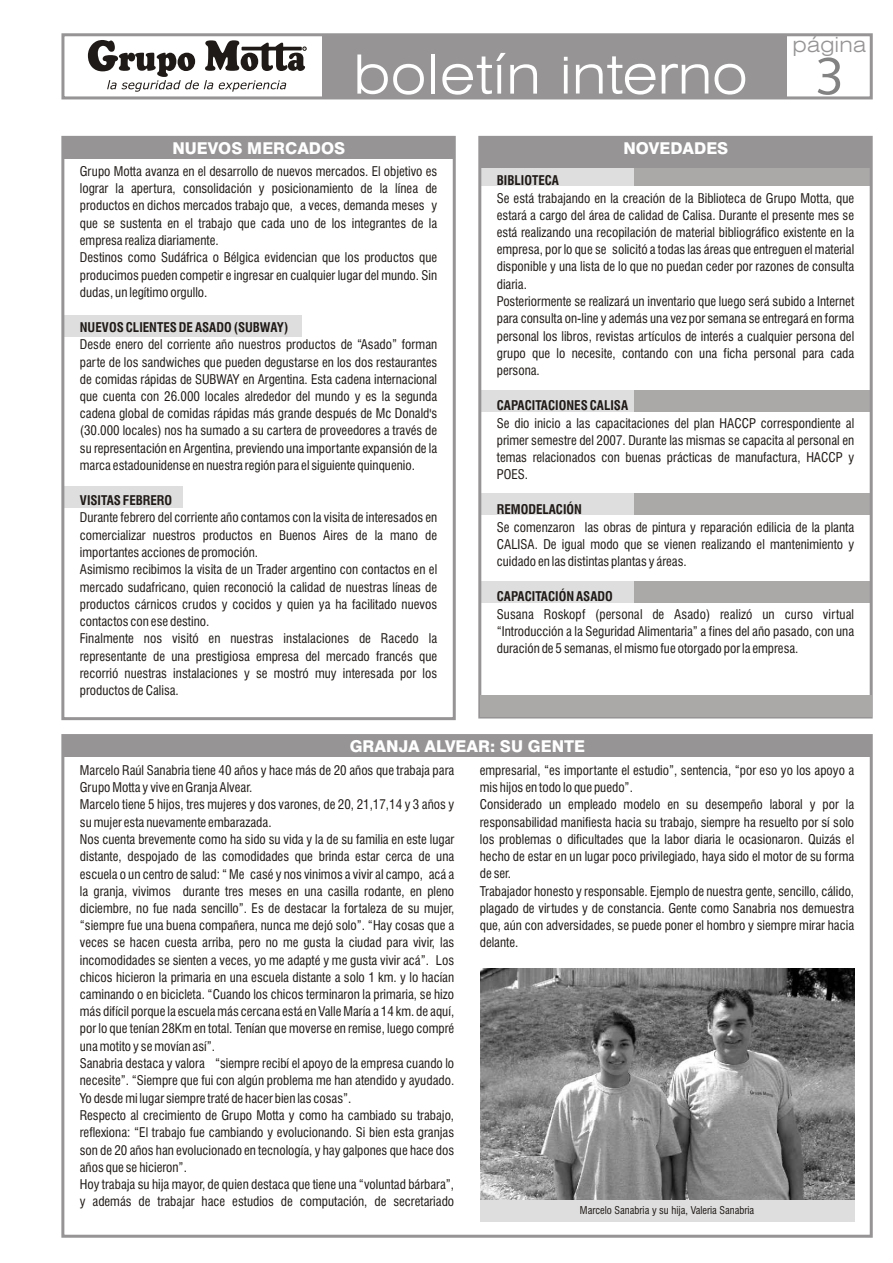
<style>
.page{position:relative;width:893px;height:1263px;background:#fff}
.page>*{position:absolute;margin:0;border:0;box-sizing:border-box;transform-origin:0 0}
.t1{font:300 expanded 54.15px "Swiss 721 BT";letter-spacing:.015em;color:#fff}
.t2{font:53.1px "Humanist 531 BT Roman A";color:#828282}
.t3{font:300 expanded 21px "Swiss 721 BT";color:#969494}
.t4{font:800 16.35px "Swiss 721 BT";color:#fff}
.t5{font:condensed 13.05px/17.2px "Swiss 721 BT";color:#1f1a17}
.t6{font:700 condensed 13.05px "Swiss 721 BT";color:#1f1a17}
.t7{font:condensed 10.5px "Swiss 721 BT";color:#1f1a17}
</style>
<div class="page">
<div style="left:63px;top:486px;width:119px;height:21px;background:#dedede"></div>
<div style="left:63px;top:315px;width:239px;height:21px;background:#dedede"></div>
<div style="left:480px;top:390px;width:155px;height:22px;background:#dedede"></div>
<div style="left:635px;top:390px;width:236px;height:22px;background:#aba8a8"></div>
<div style="left:480px;top:494px;width:155px;height:21px;background:#dedede"></div>
<div style="left:635px;top:494px;width:236px;height:21px;background:#aba8a8"></div>
<div style="left:480px;top:581px;width:155px;height:22px;background:#dedede"></div>
<div style="left:635px;top:581px;width:236px;height:22px;background:#aba8a8"></div>
<div style="left:480px;top:165px;width:155px;height:21px;background:#dedede"></div>
<div style="left:635px;top:165px;width:236px;height:21px;background:#aba8a8"></div>
<div style="left:322px;top:35px;width:464px;height:63px;background:#969494"></div>
<div style="left:61px;top:33px;width:812px;height:66px;border:3px solid #969494"></div>
<svg style="left:564px;top:56px;width:181px;height:39px"></svg>
<svg style="left:88px;top:40px;width:218px;height:52px"></svg>
<div style="left:63px;top:137px;width:391px;height:22px;background:#969494"></div>
<div style="left:61px;top:136px;width:395px;height:584px;border:3px solid #969494"></div>
<div style="left:480px;top:137px;width:391px;height:30px;background:#969494"></div>
<div style="left:478px;top:136px;width:395px;height:582px;border:3px solid #969494"></div>
<div style="left:480px;top:695px;width:391px;height:22px;background:#aba8a8"></div>
<div style="left:63px;top:735px;width:808px;height:22px;background:#969494"></div>
<div style="left:61px;top:734px;width:812px;height:504px;border:3px solid #969494"></div>
<img style="left:480px;top:968px;width:374px;height:232px">
<div style="left:480px;top:1200px;width:374px;height:21px;background:#dedede"></div>
<h3 class="t3" style="left:792px;top:36px;width:75px">página</h3>
<h1 class="t1" style="left:353px;top:52px;width:189px">boletín</h1>
<h2 class="t2" style="left:815px;top:54px;width:31px">3</h2>
<p class="t4" style="left:172px;top:141px;width:174px">NUEVOS MERCADOS</p>
<p class="t4" style="left:623px;top:141px;width:106px">NOVEDADES</p>
<p class="t5" style="left:80px;top:164px;width:359px">Grupo Motta avanza en el desarrollo de nuevos mercados. El objetivo es lograr la apertura, consolidación y posicionamiento de la línea de productos en dichos mercados trabajo que, a veces, demanda meses y que se sustenta en el trabajo que cada uno de los integrantes de la empresa realiza diariamente.<br>Destinos como Sudáfrica o Bélgica evidencian que los productos que producimos pueden competir e ingresar en cualquier lugar del mundo. Sin dudas, un legítimo orgullo.</p>
<p class="t6" style="left:80px;top:322px;width:210px">NUEVOS CLIENTES DE ASADO (SUBWAY)</p>
<p class="t5" style="left:80px;top:337px;width:359px;text-align:justify">Desde enero del corriente año nuestros productos de “Asado” forman parte de los sandwiches que pueden degustarse en los dos restaurantes de comidas rápidas de SUBWAY en Argentina. Esta cadena internacional que cuenta con 26.000 locales alrededor del mundo y es la segunda cadena global de comidas rápidas más grande después de Mc Donald's (30.000 locales) nos ha sumado a su cartera de proveedores a través de su representación en Argentina, previendo una importante expansión de la marca estadounidense en nuestra región para el siguiente quinquenio.</p>
<p class="t6" style="left:80px;top:495px;width:94px">VISITAS FEBRERO</p>
<p class="t5" style="left:80px;top:510px;width:359px">Durante febrero del corriente año contamos con la visita de interesados en comercializar nuestros productos en Buenos Aires de la mano de importantes acciones de promoción.<br>Asimismo recibimos la visita de un Trader argentino con contactos en el mercado sudafricano, quien reconoció la calidad de nuestras líneas de productos cárnicos crudos y cocidos y quien ya ha facilitado nuevos contactos con ese destino.<br>Finalmente nos visitó en nuestras instalaciones de Racedo la representante de una prestigiosa empresa del mercado francés que recorrió nuestras instalaciones y se mostró muy interesada por los productos de Calisa.</p>
<p class="t6" style="left:497px;top:175px;width:64px">BIBLIOTECA</p>
<p class="t5" style="left:497px;top:190px;width:359px">Se está trabajando en la creación de la Biblioteca de Grupo Motta, que estará a cargo del área de calidad de Calisa. Durante el presente mes se está realizando una recopilación de material bibliográfico existente en la empresa, por lo que se solicitó a todas las áreas que entreguen el material disponible y una lista de lo que no puedan ceder por razones de consulta diaria.<br>Posteriormente se realizará un inventario que luego será subido a Internet para consulta on-line y además una vez por semana se entregará en forma personal los libros, revistas artículos de interés a cualquier persona del grupo que lo necesite, contando con una ficha personal para cada persona.</p>
<p class="t6" style="left:497px;top:400px;width:133px">CAPACITACIONES CALISA</p>
<p class="t5" style="left:497px;top:415px;width:359px;text-align:justify">Se dio inicio a las capacitaciones del plan HACCP correspondiente al primer semestre del 2007. Durante las mismas se capacita al personal en temas relacionados con buenas prácticas de manufactura, HACCP y POES.</p>
<p class="t6" style="left:497px;top:504px;width:87px">REMODELACIÓN</p>
<p class="t5" style="left:497px;top:520px;width:359px;text-align:justify">Se comenzaron las obras de pintura y reparación edilicia de la planta CALISA. De igual modo que se vienen realizando el mantenimiento y cuidado en las distintas plantas y áreas.</p>
<p class="t6" style="left:497px;top:591px;width:118px">CAPACITACIÓN ASADO</p>
<p class="t5" style="left:497px;top:607px;width:359px;text-align:justify">Susana Roskopf (personal de Asado) realizó un curso virtual “Introducción a la Seguridad Alimentaria” a fines del año pasado, con una duración de 5 semanas, el mismo fue otorgado por la empresa.</p>
<p class="t4" style="left:350px;top:740px;width:237px">GRANJA ALVEAR: SU GENTE</p>
<p class="t5" style="left:480px;top:763px;width:376px">empresarial, “es importante el estudio”, sentencia, “por eso yo los apoyo a mis hijos en todo lo que puedo”.<br>Considerado un empleado modelo en su desempeño laboral y por la responsabilidad manifiesta hacia su trabajo, siempre ha resuelto por sí solo los problemas o dificultades que la labor diaria le ocasionaron. Quizás el hecho de estar en un lugar poco privilegiado, haya sido el motor de su forma de ser.<br>Trabajador honesto y responsable. Ejemplo de nuestra gente, sencillo, cálido, plagado de virtudes y de constancia. Gente como Sanabria nos demuestra que, aún con adversidades, se puede poner el hombro y siempre mirar hacia delante.</p>
<p class="t5" style="left:80px;top:763px;width:376px">Marcelo Raúl Sanabria tiene 40 años y hace más de 20 años que trabaja para Grupo Motta y vive en Granja Alvear.<br>Marcelo tiene 5 hijos, tres mujeres y dos varones, de 20, 21,17,14 y 3 años y su mujer esta nuevamente embarazada.<br>Nos cuenta brevemente como ha sido su vida y la de su familia en este lugar distante, despojado de las comodidades que brinda estar cerca de una escuela o un centro de salud: “ Me casé y nos vinimos a vivir al campo, acá a la granja, vivimos durante tres meses en una casilla rodante, en pleno diciembre, no fue nada sencillo”. Es de destacar la fortaleza de su mujer, “siempre fue una buena compañera, nunca me dejó solo”. “Hay cosas que a veces se hacen cuesta arriba, pero no me gusta la ciudad para vivir, las incomodidades se sienten a veces, yo me adapté y me gusta vivir acá”. Los chicos hicieron la primaria en una escuela distante a solo 1 km. y lo hacían caminando o en bicicleta. “Cuando los chicos terminaron la primaria, se hizo más difícil porque la escuela más cercana está en Valle María a 14 km. de aquí, por lo que tenían 28Km en total. Tenían que moverse en remise, luego compré una motito y se movían así”.<br>Sanabria destaca y valora “siempre recibí el apoyo de la empresa cuando lo necesite”. “Siempre que fui con algún problema me han atendido y ayudado.<br>Yo desde mi lugar siempre traté de hacer bien las cosas”.<br>Respecto al crecimiento de Grupo Motta y como ha cambiado su trabajo, reflexiona: “El trabajo fue cambiando y evolucionando. Si bien esta granjas son de 20 años han evolucionado en tecnología, y hay galpones que hace dos años que se hicieron”.<br>Hoy trabaja su hija mayor, de quien destaca que tiene una “voluntad bárbara”, y además de trabajar hace estudios de computación, de secretariado</p>
<p class="t7" style="left:580px;top:1206px;width:176px">Marcelo Sanabria y su hija, Valeria Sanabria</p>
</div>
